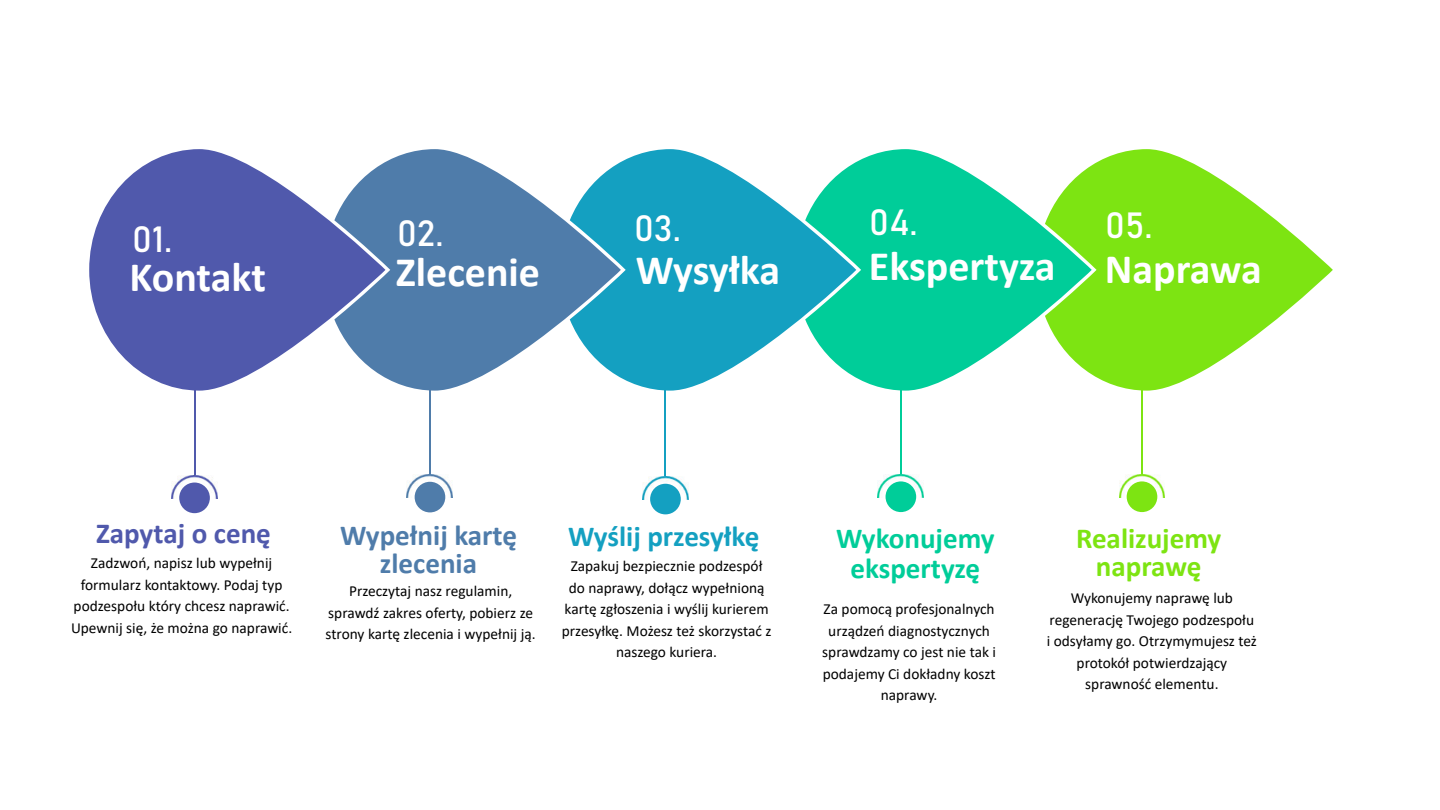
<style>
.page{position:relative;width:1440px;height:810px;background:#fff}
.page>*{position:absolute;margin:0;border:0;box-sizing:border-box;transform-origin:0 0}
.t1{font:700 42px "Calibri";color:#fff}
.t2{font:36px "Bahnschrift";color:#fff}
.t3{font:700 29.1px/28px "Calibri";color:#4f7caa;text-align:center}
.t4{font:700 29.1px/30.2px "Calibri";color:#00cd99;text-align:center}
.t5{font:700 29.1px/28.7px "Calibri";color:#7de412;text-align:center}
.t6{font:700 29.1px "Calibri";color:#14a0c1}
.t7{font:700 29.1px "Calibri";color:#5059ac}
.t8{font:15.38px/21.5px "Calibri";color:#000;text-align:center}
</style>
<div class="page">
<svg style="left:1092px;top:149px;width:241px;height:242px;fill:#7de412"></svg>
<svg style="left:856px;top:149px;width:236px;height:242px;fill:#00cd99"></svg>
<svg style="left:621px;top:149px;width:235px;height:242px;fill:#14a0c1"></svg>
<svg style="left:385px;top:149px;width:236px;height:242px;fill:#4f7caa"></svg>
<svg style="left:89px;top:149px;width:296px;height:242px;fill:#5059ac"></svg>
<hr style="left:665px;top:390px;width:1px;height:87px;background:#14a0c1">
<img style="left:642px;top:477px;width:46px;height:23px">
<div style="left:650px;top:484px;width:31px;height:30px;background:#14a0c1;border-radius:50%"></div>
<hr style="left:429px;top:390px;width:2px;height:85px;background:#4f7caa">
<img style="left:407px;top:475px;width:46px;height:23px">
<div style="left:415px;top:482px;width:30px;height:30px;background:#4f7caa;border-radius:50%"></div>
<hr style="left:194px;top:390px;width:1px;height:86px;background:#5059ac">
<img style="left:172px;top:476px;width:46px;height:23px">
<div style="left:179px;top:483px;width:31px;height:30px;background:#5059ac;border-radius:50%"></div>
<hr style="left:1141px;top:390px;width:2px;height:84px;background:#7de412">
<img style="left:1119px;top:474px;width:46px;height:23px">
<div style="left:1127px;top:481px;width:30px;height:31px;background:#7de412;border-radius:50%"></div>
<hr style="left:900px;top:390px;width:2px;height:84px;background:#00cd99">
<img style="left:878px;top:474px;width:46px;height:24px">
<div style="left:886px;top:481px;width:30px;height:31px;background:#00cd99;border-radius:50%"></div>
<h2 class="t2" style="left:132px;top:223px;width:42px">01.</h2>
<h2 class="t2" style="left:397px;top:218px;width:48px">02.</h2>
<h2 class="t2" style="left:634px;top:213px;width:48px">03.</h2>
<h2 class="t2" style="left:869px;top:206px;width:50px">04.</h2>
<h2 class="t2" style="left:1105px;top:209px;width:49px">05.</h2>
<h1 class="t1" style="left:396px;top:255px;width:146px">Zlecenie</h1>
<h1 class="t1" style="left:636px;top:252px;width:146px">Wysyłka</h1>
<h1 class="t1" style="left:869px;top:249px;width:394px">Ekspertyza Naprawa</h1>
<h1 class="t1" style="left:130px;top:260px;width:138px">Kontakt</h1>
<h3 class="t7" style="left:96px;top:521px;width:176px">Zapytaj o cenę</h3>
<h3 class="t3" style="left:340px;top:523px;width:178px">Wypełnij kartę zlecenia</h3>
<h3 class="t6" style="left:568px;top:524px;width:193px">Wyślij przesyłkę</h3>
<h3 class="t4" style="left:836px;top:525px;width:160px">Wykonujemy ekspertyzę</h3>
<h3 class="t5" style="left:1076px;top:526px;width:147px">Realizujemy naprawę</h3>
<p class="t8" style="left:71px;top:554px;width:223px">Zadzwoń, napisz lub wypełnij formularz kontaktowy. Podaj typ podzespołu który chcesz naprawić.<br>Upewnij się, że można go naprawić.</p>
<p class="t8" style="left:562px;top:557px;width:211px">Zapakuj bezpiecznie podzespół do naprawy, dołącz wypełnioną kartę zgłoszenia i wyślij kurierem przesyłkę. Możesz też skorzystać z naszego kuriera.</p>
<p class="t8" style="left:326px;top:582px;width:212px">Przeczytaj nasz regulamin, sprawdź zakres oferty, pobierz ze strony kartę zlecenia i wypełnij ją.</p>
<p class="t8" style="left:822px;top:600px;width:175px">Za pomocą profesjonalnych urządzeń diagnostycznych sprawdzamy co jest nie tak i podajemy Ci dokładny koszt naprawy.</p>
<p class="t8" style="left:1047px;top:588px;width:212px">Wykonujemy naprawę lub regenerację Twojego podzespołu i odsyłamy go. Otrzymymujesz też protokół potwierdzający sprawność elementu.</p>
</div>
